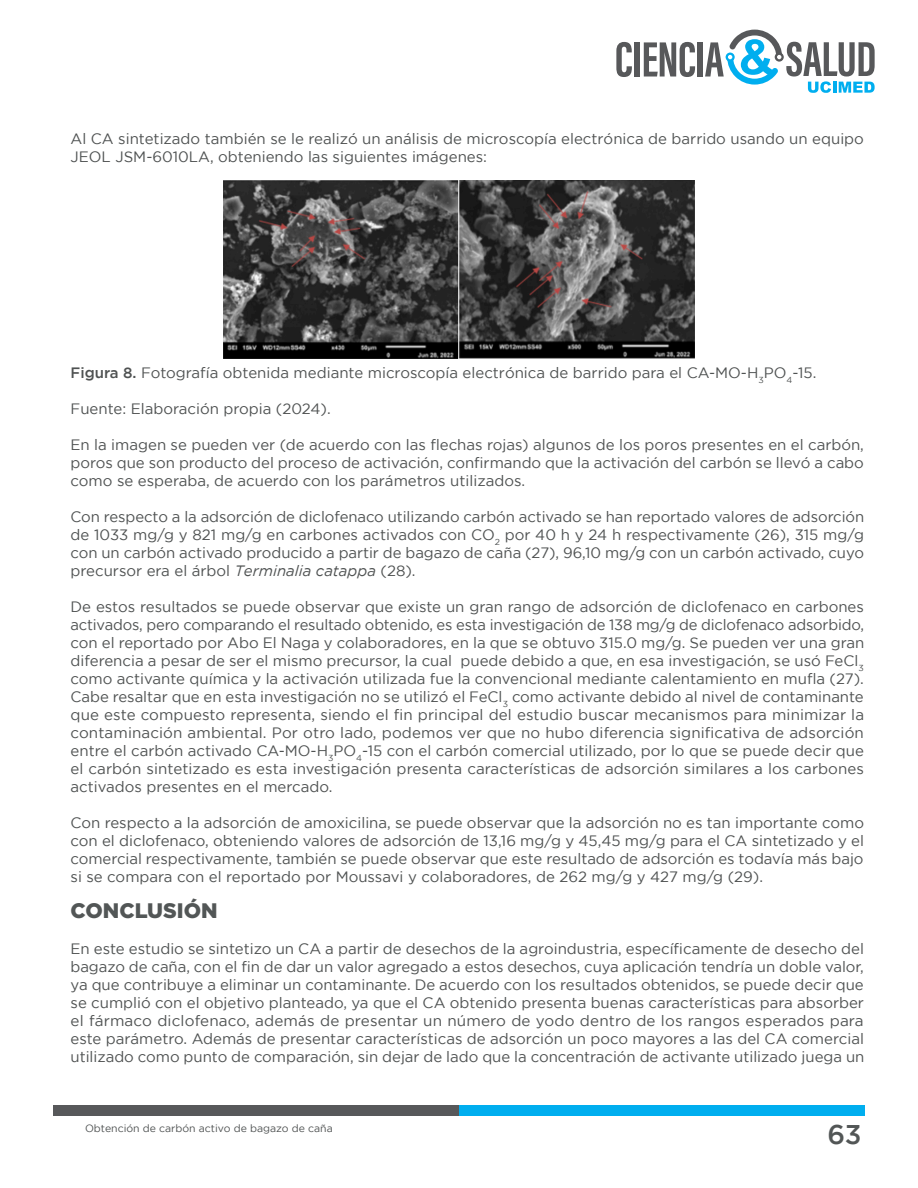
<style>
.page{position:relative;width:918px;height:1188px;background:#fff}
.page>*{position:absolute;margin:0;border:0;box-sizing:border-box;transform-origin:0 0}
.t1{font:500 27px "Gotham";color:#525656}
.Estilo_de_subtitulos_de_partes_de_artícu{font:900 21px "Gotham";color:#525656}
.Estilo_de_cuepo_de_artículos{font:15px/18px "Gotham";color:#4f5252;text-align:justify}
.Estilo_de_pie_de_pagina{font:10.5px "Gotham";color:#4f5252}
.s1{font-weight:500}
.s2{font-style:italic}
</style>
<div class="page">
<svg style="left:616px;top:42px;width:16px;height:35px"></svg>
<div style="left:634px;top:42px;width:6px;height:35px;background:#57585a"></div>
<svg style="left:644px;top:42px;width:51px;height:35px"></svg>
<div style="left:698px;top:42px;width:5px;height:35px;background:#57585a"></div>
<svg style="left:705px;top:30px;width:170px;height:63px"></svg>
<div style="left:53px;top:1105px;width:406px;height:11px;background:#57585a"></div>
<div style="left:459px;top:1105px;width:406px;height:11px;background:#00aeef"></div>
<img style="left:223px;top:180px;width:472px;height:178px">
<p class="Estilo_de_cuepo_de_artículos" style="left:71px;top:129px;width:795px">Al CA sintetizado también se le realizó un análisis de microscopía electrónica de barrido usando un equipo<br>JEOL JSM-6010LA, obteniendo las siguientes imágenes:</p>
<p class="Estilo_de_cuepo_de_artículos" style="left:71px;top:363px;width:747px"><span class="s1">Figura 8.</span> Fotografía obtenida mediante microscopía electrónica de barrido para el CA-MO-H<sub>3</sub>PO<sub>4</sub>-15.</p>
<p class="Estilo_de_cuepo_de_artículos" style="left:71px;top:399px;width:262px">Fuente: Elaboración propia (2024).</p>
<p class="Estilo_de_cuepo_de_artículos" style="left:71px;top:435px;width:795px">En la imagen se pueden ver (de acuerdo con las flechas rojas) algunos de los poros presentes en el carbón, poros que son producto del proceso de activación, confirmando que la activación del carbón se llevó a cabo como se esperaba, de acuerdo con los parámetros utilizados.</p>
<p class="Estilo_de_cuepo_de_artículos" style="left:71px;top:507px;width:795px">Con respecto a la adsorción de diclofenaco utilizando carbón activado se han reportado valores de adsorción de 1033 mg/g y 821 mg/g en carbones activados con CO<sub>2</sub> por 40 h y 24 h respectivamente (26), 315 mg/g con un carbón activado producido a partir de bagazo de caña (27), 96,10 mg/g con un carbón activado, cuyo precursor era el árbol <span class="s2">Terminalia catappa</span> (28).</p>
<p class="Estilo_de_cuepo_de_artículos" style="left:71px;top:597px;width:795px">De estos resultados se puede observar que existe un gran rango de adsorción de diclofenaco en carbones activados, pero comparando el resultado obtenido, es esta investigación de 138 mg/g de diclofenaco adsorbido, con el reportado por Abo El Naga y colaboradores, en la que se obtuvo 315.0 mg/g. Se pueden ver una gran diferencia a pesar de ser el mismo precursor, la cual puede debido a que, en esa investigación, se usó FeCl<sub>3 </sub>como activante química y la activación utilizada fue la convencional mediante calentamiento en mufla (27).<br>Cabe resaltar que en esta investigación no se utilizó el FeCl<sub>3</sub> como activante debido al nivel de contaminante que este compuesto representa, siendo el fin principal del estudio buscar mecanismos para minimizar la contaminación ambiental. Por otro lado, podemos ver que no hubo diferencia significativa de adsorción entre el carbón activado CA-MO-H<sub>3</sub>PO<sub>4</sub>-15 con el carbón comercial utilizado, por lo que se puede decir que el carbón sintetizado es esta investigación presenta características de adsorción similares a los carbones activados presentes en el mercado.</p>
<p class="Estilo_de_cuepo_de_artículos" style="left:71px;top:813px;width:795px">Con respecto a la adsorción de amoxicilina, se puede observar que la adsorción no es tan importante como con el diclofenaco, obteniendo valores de adsorción de 13,16 mg/g y 45,45 mg/g para el CA sintetizado y el comercial respectivamente, también se puede observar que este resultado de adsorción es todavía más bajo si se compara con el reportado por Moussavi y colaboradores, de 262 mg/g y 427 mg/g (29).</p>
<p class="Estilo_de_subtitulos_de_partes_de_artícu" style="left:71px;top:898px;width:149px">CONCLUSIÓN</p>
<p class="Estilo_de_cuepo_de_artículos" style="left:71px;top:939px;width:795px">En este estudio se sintetizo un CA a partir de desechos de la agroindustria, específicamente de desecho del bagazo de caña, con el fin de dar un valor agregado a estos desechos, cuya aplicación tendría un doble valor, ya que contribuye a eliminar un contaminante. De acuerdo con los resultados obtenidos, se puede decir que se cumplió con el objetivo planteado, ya que el CA obtenido presenta buenas características para absorber el fármaco diclofenaco, además de presentar un número de yodo dentro de los rangos esperados para este parámetro. Además de presentar características de adsorción un poco mayores a las del CA comercial utilizado como punto de comparación, sin dejar de lado que la concentración de activante utilizado juega un</p>
<p class="Estilo_de_pie_de_pagina" style="left:85px;top:1122px;width:249px">Obtención de carbón activo de bagazo de caña</p>
<h1 class="t1" style="left:828px;top:1120px;width:36px">63</h1>
</div>
